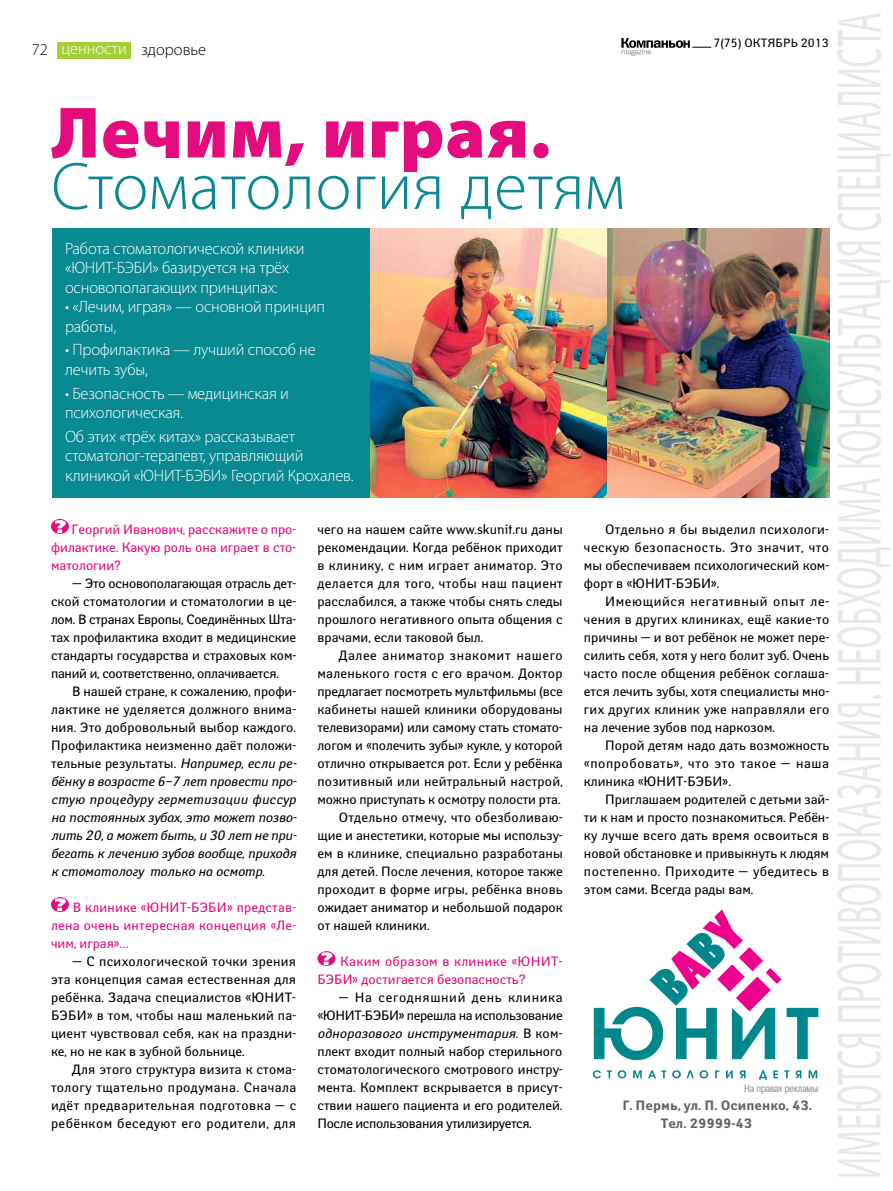
<style>
.page{position:relative;width:893px;height:1191px;background:#fff}
.page>*{position:absolute;margin:0;border:0;box-sizing:border-box;transform-origin:0 0}
.t1{font:900 73.2px "Myriad Pro";letter-spacing:.01em;color:#e40b7f}
.t2{font:300 67.35px "Myriad Pro";letter-spacing:.01em;color:#098992}
.t3{font:300 16.5px/19.5px "Myriad Pro";letter-spacing:-.01em;color:#fff}
.t4{font:300 16.5px "Myriad Pro";color:#000}
.t5{font:13.5px/18px "Yanus";color:#000;text-align:justify}
.t6{font:italic 13.5px/18px "Yanus";color:#000;text-align:justify}
.t7{font:13.5px/18px "Yanus";color:#e40b7f;text-align:justify}
.t8{font:13.5px "Yanus";letter-spacing:.02em;color:#000}
.t9{font:700 13.5px/18px "Yanus";color:#616264}
.t10{font:13.5px "Yanus";letter-spacing:.045em;color:#000}
.t11{font:12px "Yanus";letter-spacing:.01em;color:#000}
.t12{font:10.5px "Pragmatica Cond C";color:#939598}
.s1{color:#000}
.s2{font-style:normal}
.s3{font-style:italic}
</style>
<div class="page">
<svg style="left:621px;top:38px;width:90px;height:18px"></svg>
<div style="left:57px;top:42px;width:74px;height:17px;background:#a6ce39"></div>
<svg style="left:51px;top:519px;width:18px;height:15px"></svg>
<svg style="left:51px;top:897px;width:18px;height:15px"></svg>
<svg style="left:317px;top:951px;width:18px;height:15px"></svg>
<svg style="left:593px;top:1070px;width:224px;height:9px"></svg>
<svg style="left:594px;top:909px;width:224px;height:151px"></svg>
<img style="left:370px;top:228px;width:459px;height:270px">
<div style="left:52px;top:228px;width:318px;height:270px;background:#098992"></div>
<svg style="left:837px;top:1034px;width:44px;height:142px"></svg>
<svg style="left:837px;top:695px;width:44px;height:326px"></svg>
<svg style="left:837px;top:478px;width:54px;height:206px"></svg>
<svg style="left:837px;top:241px;width:54px;height:226px"></svg>
<svg style="left:837px;top:13px;width:54px;height:217px"></svg>
<p class="t4" style="left:32px;top:40px;width:18px">72</p>
<p class="t3" style="left:62px;top:39px;width:146px">ценности <span class="s1">здоровье</span></p>
<h1 class="t1" style="left:51px;top:91px;width:501px">Лечим, играя.</h1>
<h2 class="t2" style="left:51px;top:146px;width:575px">Стоматология детям</h2>
<p class="t3" style="left:65px;top:238px;width:241px">Работа стоматологической клиники «ЮНИТ-БЭБИ» базируется на трёх основополагающих принципах:</p>
<p class="t3" style="left:65px;top:297px;width:262px">• «Лечим, играя» — основной принцип работы,</p>
<p class="t3" style="left:65px;top:340px;width:252px">• Профилактика — лучший способ не лечить зубы,</p>
<p class="t3" style="left:65px;top:383px;width:225px">• Безопасность — медицинская и психологическая.</p>
<p class="t3" style="left:65px;top:426px;width:290px">Об этих «трёх китах» рассказывает стоматолог-терапевт, управляющий клиникой «ЮНИТ-БЭБИ» Георгий Крохалев.</p>
<p class="t11" style="left:713px;top:36px;width:117px">7(75) ОКТЯБРь 2013</p>
<p class="t7" style="left:51px;top:520px;width:247px;text-indent:21px">Георгий Иванович, расскажите о про&shy;филактике. Какую роль она играет в сто&shy;матологии?</p>
<p class="t5" style="left:51px;top:574px;width:247px;text-indent:21px">— Это основополагающая отрасль дет&shy;ской стоматологии и стоматологии в це&shy;лом. В странах Европы, Соединённых Шта&shy;тах профилактика входит в медицинские стандарты государства и страховых ком&shy;паний и, соответственно, оплачивается.</p>
<p class="t6" style="left:51px;top:682px;width:247px;text-indent:21px"><span class="s2">В нашей стране, к сожалению, профи&shy;лактике не уделяется должного внима&shy;ния. Это добровольный выбор каждого.<br>Профилактика неизменно даёт положи&shy;тельные результаты.</span> Например, если ре&shy;бёнку в возрасте 6–7 лет провести про&shy;стую процедуру герметизации фиссур на постоянных зубах, это может позво&shy;лить 20, а может быть, и 30 лет не при&shy;бегать к лечению зубов вообще, приходя к стоматологу только на осмотр.</p>
<p class="t7" style="left:51px;top:898px;width:247px;text-indent:22px">В клинике «ЮНИТ-БЭБИ» представ&shy;лена очень интересная концепция «Ле&shy;чим, играя»…</p>
<p class="t5" style="left:51px;top:952px;width:247px;text-indent:21px">— С психологической точки зрения эта концепция самая естественная для ребёнка. Задача специалистов «ЮНИТ-БЭБИ» в том, чтобы наш маленький па&shy;циент чувствовал себя, как на праздни&shy;ке, но не как в зубной больнице.</p>
<p class="t5" style="left:51px;top:1060px;width:247px;text-indent:21px">Для этого структура визита к стома&shy;тологу тщательно продумана. Сначала идёт предварительная подготовка — с ребёнком беседуют его родители, для</p>
<p class="t5" style="left:317px;top:520px;width:247px">чего на нашем сайте www.skunit.ru даны рекомендации. Когда ребёнок приходит в клинику, с ним играет аниматор. Это делается для того, чтобы наш пациент расслабился, а также чтобы снять следы прошлого негативного опыта общения с врачами, если таковой был.</p>
<p class="t10" style="left:339px;top:647px;width:226px">Далее аниматор знакомит нашего</p>
<p class="t8" style="left:317px;top:665px;width:247px">маленького гостя с его врачом. Доктор</p>
<p class="t5" style="left:317px;top:682px;width:247px">предлагает посмотреть мультфильмы (все</p>
<p class="t5" style="left:317px;top:700px;width:247px">кабинеты нашей клиники оборудованы</p>
<p class="t5" style="left:317px;top:718px;width:247px">телевизорами) или самому стать стомато-</p>
<p class="t5" style="left:317px;top:736px;width:247px">логом и «полечить зубы» кукле, у которой</p>
<p class="t5" style="left:317px;top:754px;width:247px">отлично открывается рот. Если у ребёнка</p>
<p class="t5" style="left:317px;top:772px;width:247px">позитивный или нейтральный настрой,</p>
<p class="t5" style="left:317px;top:790px;width:245px">можно приступать к осмотру полости рта.</p>
<p class="t8" style="left:339px;top:809px;width:225px">Отдельно отмечу, что обезболиваю-</p>
<p class="t5" style="left:317px;top:826px;width:247px">щие и анестетики, которые мы использу-</p>
<p class="t5" style="left:317px;top:844px;width:247px">ем в клинике, специально разработаны</p>
<p class="t5" style="left:317px;top:862px;width:247px">для детей. После лечения, которое также</p>
<p class="t8" style="left:317px;top:881px;width:247px">проходит в форме игры, ребёнка вновь</p>
<p class="t5" style="left:317px;top:898px;width:247px">ожидает аниматор и небольшой подарок</p>
<p class="t5" style="left:317px;top:916px;width:114px">от нашей клиники.</p>
<p class="t7" style="left:317px;top:952px;width:247px;text-indent:23px">Каким образом в клинике «ЮНИТ-<br>БЭБИ» достигается безопасность?</p>
<p class="t5" style="left:317px;top:988px;width:247px;text-indent:21px">— На сегодняшний день клиника «ЮНИТ-БЭБИ» перешла на использование <span class="s3">одноразового инструментария</span>. В ком&shy;плект входит полный набор стерильного стоматологического смотрового инстру&shy;мента. Комплект вскрывается в присут&shy;ствии нашего пациента и его родителей.<br>После использования утилизируется.</p>
<p class="t5" style="left:584px;top:520px;width:247px;text-indent:21px">Отдельно я бы выделил психологи&shy;ческую безопасность. Это значит, что мы обеспечиваем психологический ком&shy;форт в «ЮНИТ-БЭБИ».</p>
<p class="t5" style="left:584px;top:592px;width:247px;text-indent:21px">Имеющийся негативный опыт ле&shy;чения в других клиниках, ещё какие-то причины — и вот ребёнок не может пере&shy;силить себя, хотя у него болит зуб. Очень часто после общения ребёнок соглаша&shy;ется лечить зубы, хотя специалисты мно&shy;гих других клиник уже направляли его на лечение зубов под наркозом.</p>
<p class="t5" style="left:584px;top:736px;width:247px;text-indent:21px">Порой детям надо дать возможность «попробовать», что это такое — наша клиника «ЮНИТ-БЭБИ».</p>
<p class="t5" style="left:584px;top:790px;width:247px;text-indent:21px">Приглашаем родителей с детьми зай&shy;ти к нам и просто познакомиться. Ребён&shy;ку лучше всего дать время освоиться в новой обстановке и привыкнуть к людям постепенно. Приходите — убедитесь в этом сами. Всегда рады вам.</p>
<p class="t12" style="left:744px;top:1082px;width:76px">На правах рекламы</p>
<p class="t9" style="left:661px;top:1096px;width:153px;text-indent:-38px">Г. Пермь, ул. П. Осипенко, 43.<br>Тел. 29999-43</p>
</div>
